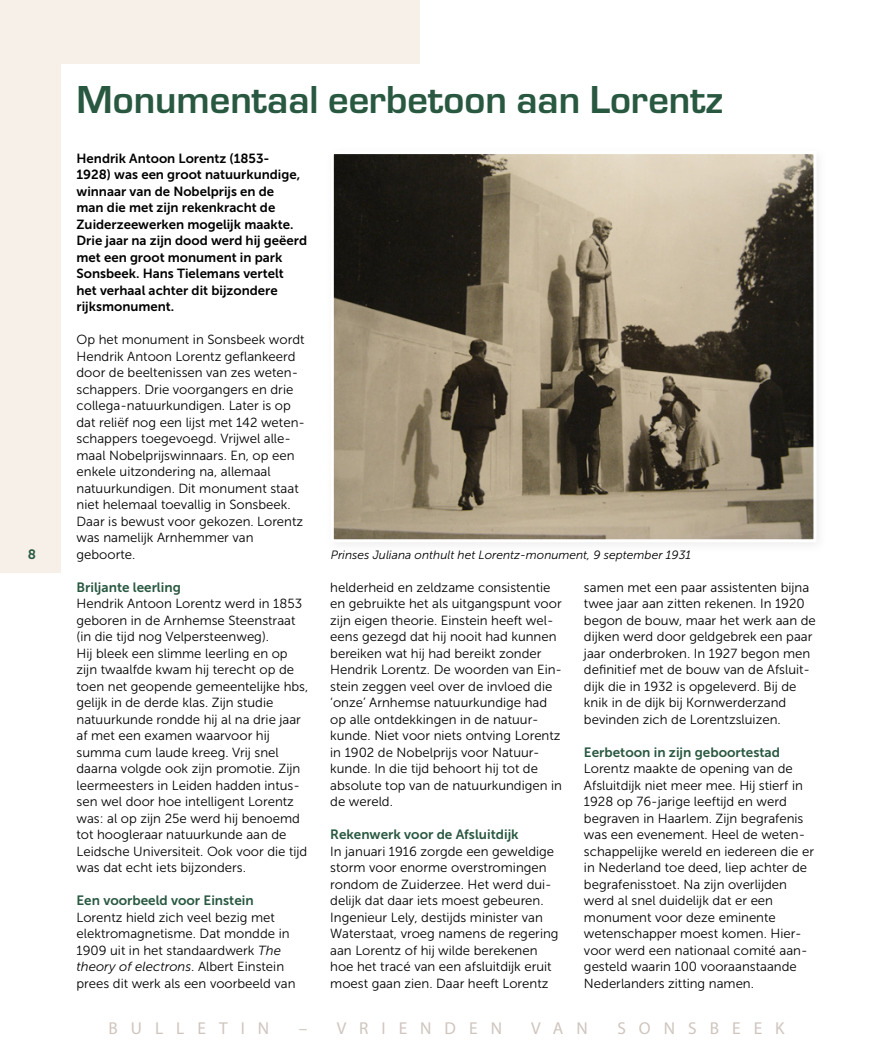
<style>
.page{position:relative;width:893px;height:1063px;background:#fff}
.page>*{position:absolute;margin:0;border:0;box-sizing:border-box;transform-origin:0 0}
.t1{font:600 36px "Eurostile LT Std";color:#295841}
.t2{font:17.25px "Myriad Pro";letter-spacing:.755em;color:#cfc5bf}
.t3{font:13.5px "Museo Sans 700";color:#295841}
.t4{font:13.2px/16.5px "Museo Sans 300";color:#000}
.t5{font:13.2px/16.5px "Museo Sans 700";color:#000}
.t6{font:italic 12px "Museo Sans 300";color:#000}
.s1{font-style:italic}
</style>
<div class="page">
<div style="left:0;top:0;width:420px;height:573px;background:#f7f0e9"></div>
<div style="left:62px;top:64px;width:769px;height:940px;background:#fff"></div>
<img style="left:335px;top:155px;width:477px;height:383px">
<div style="left:331px;top:151px;width:485px;height:391px;border:3px solid #fff"></div>
<h1 class="t1" style="left:77px;top:78px;width:648px">Monumentaal eerbetoon aan Lorentz</h1>
<p class="t5" style="left:77px;top:150px;width:232px">Hendrik Antoon Lorentz (1853-<br>1928) was een groot natuurkundige, winnaar van de Nobelprijs en de<br>man die met zijn rekenkracht de<br>Zuiderzeewerken mogelijk maakte.<br>Drie jaar na zijn dood werd hij geëerd met een groot monument in park<br>Sonsbeek. Hans Tielemans vertelt het verhaal achter dit bijzondere rijksmonument.</p>
<p class="t4" style="left:77px;top:332px;width:230px">Op het monument in Sonsbeek wordt Hendrik Antoon Lorentz geflankeerd door de beeltenissen van zes weten&shy;schappers. Drie voorgangers en drie collega-natuurkundigen. Later is op dat reliëf nog een lijst met 142 weten&shy;schappers toegevoegd. Vrijwel alle&shy;maal Nobelprijswinnaars. En, op een enkele uitzondering na, allemaal natuurkundigen. Dit monument staat niet helemaal toevallig in Sonsbeek.<br>Daar is bewust voor gekozen. Lorentz was namelijk Arnhemmer van geboorte.</p>
<p class="t3" style="left:77px;top:580px;width:106px">Briljante leerling</p>
<p class="t4" style="left:77px;top:596px;width:233px">Hendrik Antoon Lorentz werd in 1853 geboren in de Arnhemse Steenstraat (in die tijd nog Velpersteenweg).<br>Hij bleek een slimme leerling en op zijn twaalfde kwam hij terecht op de toen net geopende gemeentelijke hbs, gelijk in de derde klas. Zijn studie natuurkunde rondde hij al na drie jaar af met een examen waarvoor hij summa cum laude kreeg. Vrij snel daarna volgde ook zijn promotie. Zijn leermeesters in Leiden hadden intus&shy;sen wel door hoe intelligent Lorentz was: al op zijn 25e werd hij benoemd tot hoogleraar natuurkunde aan de Leidsche Universiteit. Ook voor die tijd was dat echt iets bijzonders.</p>
<p class="t3" style="left:77px;top:893px;width:179px">Een voorbeeld voor Einstein</p>
<p class="t4" style="left:77px;top:909px;width:221px">Lorentz hield zich veel bezig met elektromagnetisme. Dat mondde in 1909 uit in het standaardwerk <span class="s1">The theory of electrons</span>. Albert Einstein prees dit werk als een voorbeeld van</p>
<p class="t3" style="left:28px;top:547px;width:10px">8</p>
<p class="t6" style="left:331px;top:548px;width:362px">Prinses Juliana onthult het Lorentz-monument, 9 september 1931</p>
<p class="t4" style="left:330px;top:579px;width:233px">helderheid en zeldzame consistentie en gebruikte het als uitgangspunt voor zijn eigen theorie. Einstein heeft wel&shy;eens gezegd dat hij nooit had kunnen bereiken wat hij had bereikt zonder Hendrik Lorentz. De woorden van Ein&shy;stein zeggen veel over de invloed die ‘onze’ Arnhemse natuurkundige had op alle ontdekkingen in de natuur&shy;kunde. Niet voor niets ontving Lorentz in 1902 de Nobelprijs voor Natuur&shy;kunde. In die tijd behoort hij tot de absolute top van de natuurkundigen in de wereld.</p>
<p class="t3" style="left:330px;top:827px;width:190px">Rekenwerk voor de Afsluitdijk</p>
<p class="t4" style="left:330px;top:843px;width:230px">In januari 1916 zorgde een geweldige storm voor enorme overstromingen rondom de Zuiderzee. Het werd dui&shy;delijk dat daar iets moest gebeuren.<br>Ingenieur Lely, destijds minister van Waterstaat, vroeg namens de regering aan Lorentz of hij wilde berekenen hoe het tracé van een afsluitdijk eruit moest gaan zien. Daar heeft Lorentz</p>
<p class="t4" style="left:584px;top:579px;width:233px">samen met een paar assistenten bijna twee jaar aan zitten rekenen. In 1920 begon de bouw, maar het werk aan de dijken werd door geldgebrek een paar jaar onderbroken. In 1927 begon men definitief met de bouw van de Afsluit&shy;dijk die in 1932 is opgeleverd. Bij de knik in de dijk bij Kornwerderzand bevinden zich de Lorentzsluizen.</p>
<p class="t3" style="left:584px;top:745px;width:198px">Eerbetoon in zijn geboortestad</p>
<p class="t4" style="left:584px;top:761px;width:232px">Lorentz maakte de opening van de Afsluitdijk niet meer mee. Hij stierf in 1928 op 76-jarige leeftijd en werd begraven in Haarlem. Zijn begrafenis was een evenement. Heel de weten&shy;schappelijke wereld en iedereen die er in Nederland toe deed, liep achter de begrafenisstoet. Na zijn overlijden werd al snel duidelijk dat er een monument voor deze eminente wetenschapper moest komen. Hier&shy;voor werd een nationaal comité aan&shy;gesteld waarin 100 vooraanstaande Nederlanders zitting namen.</p>
<h2 class="t2" style="left:108px;top:1017px;width:162px">BULLETIN</h2>
<h2 class="t2" style="left:299px;top:1017px;width:205px">– VRIENDEN</h2>
<h2 class="t2" style="left:531px;top:1017px;width:58px">VAN</h2>
<h2 class="t2" style="left:617px;top:1017px;width:169px">SONSBEEK</h2>
</div>
